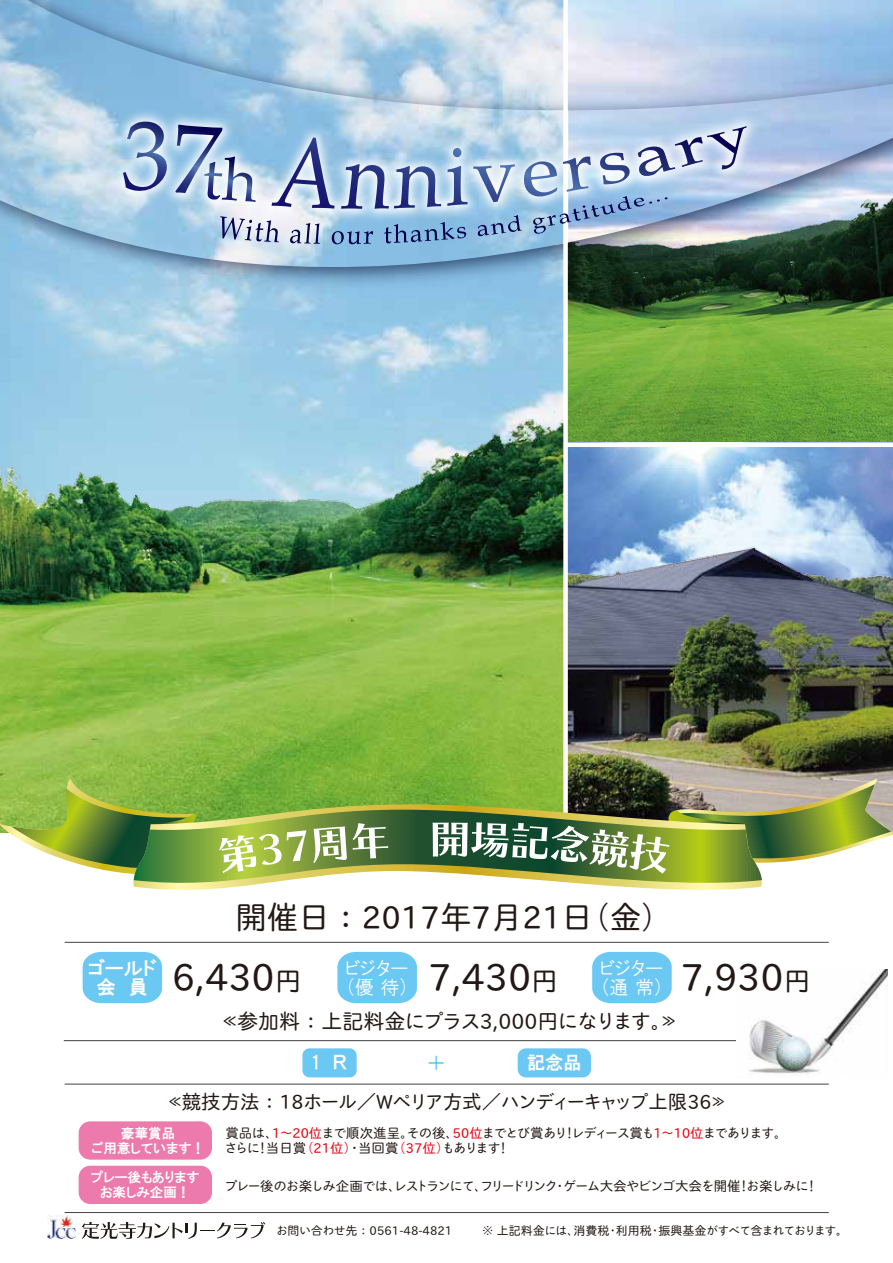
<style>
.page{position:relative;width:893px;height:1263px;background:#fff}
.page>*{position:absolute;margin:0;border:0;box-sizing:border-box;transform-origin:0 0}
.t1{font:37.5px "TB Chibi R Go Plus K Pro";color:#221815}
.t2{font:31.5px "TB Chibi R Go Plus K Pro";letter-spacing:-.19em;color:#221815}
.t3{font:21px "TB Chibi R Go Plus K Pro";letter-spacing:-.045em;color:#221815}
.t4{font:19.8px "HGP Gothic M";color:#37bef0}
.t5{font:19.5px "TB Chibi R Go Plus K Pro";letter-spacing:-.12em;color:#221815}
.t6{font:19.2px/19.4px "HGP Gothic M";color:#fff}
.t7{font:19.2px/19.4px "HGP Gothic E";color:#fff;text-align:center}
.t8{font:18.15px "HGP Gothic E";color:#fff}
.t9{font:13.5px/15px "TB Chibi R Go Plus K Pro";letter-spacing:-.115em;color:#221815}
.t10{font:13.5px/15px "HGP Gothic E";color:#fff;text-align:center}
.t11{font:12px "TB Chibi R Go Plus K Pro";letter-spacing:-.05em;color:#221815}
.t12{font:12px "TB Chibi R Go Plus K Pro";color:#221815}
.s1{font-size:27px}
.s2{color:#e60012}
</style>
<div class="page">
<img style="left:0;top:0;width:893px;height:442px">
<img style="left:805px;top:84px;width:88px;height:161px">
<img style="left:0;top:0;width:563px;height:285px">
<img style="left:568px;top:447px;width:325px;height:63px">
<img style="left:568px;top:510px;width:325px;height:268px">
<img style="left:0;top:400px;width:563px;height:404px">
<hr style="left:64px;top:1040px;width:766px;height:1px;background:#4c4948">
<hr style="left:65px;top:1212px;width:764px;height:1px;background:#4c4948">
<img style="left:737px;top:969px;width:150px;height:106px">
<div style="left:83px;top:952px;width:79px;height:51px;background:#6bc8f3"></div>
<svg style="left:337px;top:952px;width:80px;height:51px;background:#74cbf3"></svg>
<svg style="left:592px;top:952px;width:80px;height:51px;background:#74cbf3"></svg>
<div style="left:79px;top:1121px;width:133px;height:39px;background:#ec7aac;border-radius:12px"></div>
<div style="left:79px;top:1166px;width:133px;height:38px;background:#ec7aac;border-radius:12px"></div>
<div style="left:302px;top:1048px;width:55px;height:29px;background:#6bc8f3;border-radius:7px"></div>
<div style="left:518px;top:1048px;width:73px;height:29px;background:#6bc8f3;border-radius:8px"></div>
<hr style="left:65px;top:942px;width:764px;height:1px;background:#4c4948">
<hr style="left:65px;top:1083px;width:764px;height:1px;background:#4c4948">
<svg style="left:82px;top:1222px;width:183px;height:17px"></svg>
<img style="left:48px;top:1215px;width:28px;height:24px">
<div style="left:563px;top:0;width:5px;height:834px;background:#fff"></div>
<svg style="left:0;top:778px;width:197px;height:96px"></svg>
<svg style="left:131px;top:804px;width:301px;height:70px;background:#87aa39"></svg>
<svg style="left:133px;top:810px;width:629px;height:80px"></svg>
<svg style="left:219px;top:830px;width:87px;height:43px"></svg>
<svg style="left:313px;top:826px;width:34px;height:37px"></svg>
<svg style="left:353px;top:823px;width:35px;height:35px"></svg>
<img style="left:432px;top:778px;width:461px;height:95px">
<img style="left:286px;top:68px;width:519px;height:199px">
<svg style="left:321px;top:137px;width:14px;height:72px"></svg>
<svg style="left:341px;top:164px;width:100px;height:45px;background:#96a8cc"></svg>
<svg style="left:447px;top:148px;width:20px;height:58px"></svg>
<img style="left:58px;top:48px;width:228px;height:236px">
<svg style="left:123px;top:122px;width:16px;height:69px"></svg>
<img style="left:139px;top:89px;width:182px;height:190px">
<svg style="left:175px;top:125px;width:81px;height:77px;background:#9cb3d3"></svg>
<svg style="left:220px;top:216px;width:59px;height:26px"></svg>
<svg style="left:290px;top:223px;width:30px;height:21px"></svg>
<svg style="left:332px;top:231px;width:41px;height:13px"></svg>
<svg style="left:384px;top:222px;width:82px;height:21px;background:#6b96c4"></svg>
<svg style="left:473px;top:126px;width:274px;height:110px;background:#aac0dc"></svg>
<h2 class="t2" style="left:235px;top:890px;width:439px">開催日 ： ２０１7年７月２1 日（金）</h2>
<h3 class="t7" style="left:88px;top:958px;width:70px">ゴールド会　員</h3>
<h3 class="t6" style="left:346px;top:958px;width:64px">ビジター(優 待)</h3>
<h3 class="t6" style="left:600px;top:958px;width:64px">ビジター(通 常)</h3>
<h1 class="t1" style="left:172px;top:945px;width:131px">6,430<span class="s1">円</span></h1>
<h1 class="t1" style="left:428px;top:945px;width:131px">7,430<span class="s1">円</span></h1>
<h1 class="t1" style="left:681px;top:945px;width:131px">7,930<span class="s1">円</span></h1>
<h3 class="t3" style="left:220px;top:1003px;width:461px">≪参加料 ： 上記料金にプラス3,000円になります。≫</h3>
<h3 class="t8" style="left:311px;top:1054px;width:38px">1　Ｒ</h3>
<h3 class="t4" style="left:426px;top:1053px;width:21px">＋</h3>
<h3 class="t8" style="left:527px;top:1054px;width:56px">記念品</h3>
<h3 class="t5" style="left:165px;top:1085px;width:564px">≪競技方法 ： １８ホール／Ｗペリア方式／ハンディーキャップ上限３６≫</h3>
<p class="t10" style="left:92px;top:1125px;width:115px">豪華賞品<br>ご用意しています！</p>
<p class="t10" style="left:91px;top:1170px;width:110px">プレー後もありますお楽しみ企画！</p>
<p class="t9" style="left:224px;top:1124px;width:565px">賞品は、<span class="s2">１～２０位</span>まで順次進呈。その後、<span class="s2">５０位</span>までとび賞あり！レディース賞も<span class="s2">1～１０位</span>まであります。さらに！当日賞<span class="s2">（２1 位）</span>・当回賞<span class="s2">（３7位）</span>もあります！</p>
<p class="t9" style="left:224px;top:1177px;width:596px">プレー後のお楽しみ企画では、レストランにて、フリードリンク・ゲーム大会やビンゴ大会を開催！お楽しみに！</p>
<p class="t12" style="left:276px;top:1221px;width:178px">お問い合わせ先 ： 0561-48-4821</p>
<p class="t11" style="left:482px;top:1221px;width:367px">※ 上記料金には、消費税・利用税・振興基金がすべて含まれております。</p>
</div>
